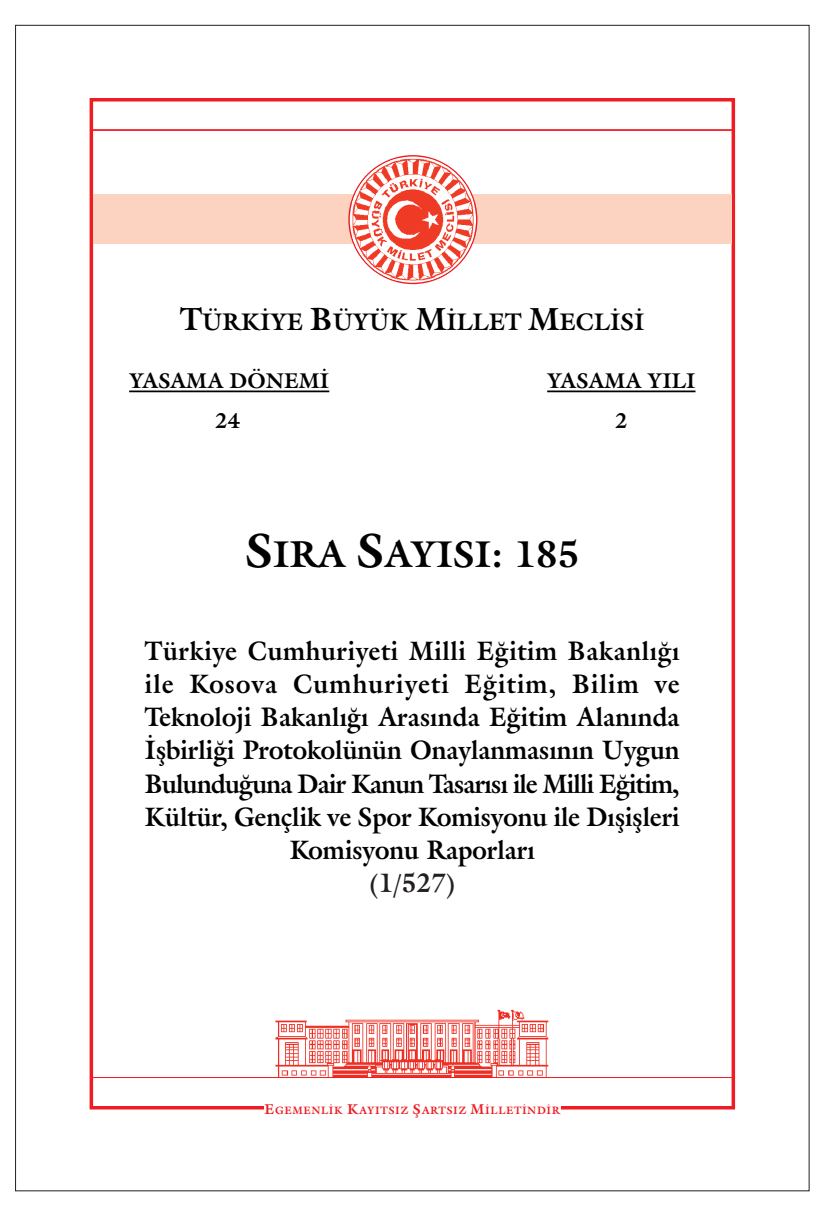
<style>
.page{position:relative;width:822px;height:1222px;background:#fff}
.page>*{position:absolute;margin:0;border:0;box-sizing:border-box;transform-origin:0 0}
.t1{font:700 36.75px "Galliard IT Cby BT";color:#000}
.t2{font:700 26.25px/33.2px "Galliard IT Cby BT";color:#000;text-align:center;scale:.95 1}
.t3{font:700 23.62px "Galliard IT Cby BT";letter-spacing:-.005em;color:#000}
.t4{font:700 21px "Galliard IT Cby BT";color:#000}
.t5{font:700 10.5px "Galliard IT Cby BT";letter-spacing:.055em;color:#ee1d23}
.s1{font-size:31.5px}
.s2{font-size:47.25px}
.s3{color:#231f20}
.s4{font-size:14px}
</style>
<div class="page">
<div style="left:90px;top:98px;width:644px;height:1011px;border:4px solid #ee1d23"></div>
<hr style="left:129px;top:390px;width:200px;height:2px;background:#000">
<hr style="left:547px;top:390px;width:148px;height:2px;background:#000">
<div style="left:276px;top:1008px;width:272px;height:75px;background:linear-gradient(to right,#fefbfc,#fefcfc)"></div>
<img style="left:276px;top:1009px;width:272px;height:67px">
<hr style="left:91px;top:1076px;width:642px;height:1px;background:#ee1d23">
<hr style="left:92px;top:129px;width:640px;height:2px;background:#ee1d23">
<div style="left:93px;top:194px;width:638px;height:50px;background:#fcd2c0"></div>
<svg style="left:348px;top:155px;width:129px;height:129px"></svg>
<img style="left:352px;top:159px;width:121px;height:121px">
<div style="left:264px;top:1102px;width:296px;height:16px;background:#fff"></div>
<p class="t3" style="left:180px;top:308px;width:465px"><span class="s1">T</span>ÜRKÝYE <span class="s1">B</span>ÜYÜK <span class="s1">M</span>ÝLLET <span class="s1">M</span>ECLÝSÝ</p>
<p class="t4" style="left:129px;top:369px;width:201px">YASAMA DÖNEMİ</p>
<p class="t4" style="left:547px;top:369px;width:150px">YASAMA YILI</p>
<p class="t4" style="left:215px;top:409px;width:26px">24</p>
<p class="t4" style="left:614px;top:409px;width:14px">2</p>
<p class="t1" style="left:245px;top:532px;width:336px"><span class="s2">S</span>IRA <span class="s2">S</span>AYISI: 185</p>
<p class="t2" style="left:145px;top:634px;width:564px">Türkiye Cumhuriyeti Milli Eğitim Bakanlığı ile Kosova Cumhuriyeti Eğitim, Bilim ve Teknoloji Bakanlığı Arasında Eğitim Alanında İşbirliği Protokolünün Onaylanmasının Uygun Bulunduğuna Dair Kanun Tasarısı ile Milli Eğitim, Kültür, Gençlik ve Spor Komisyonu ile Dışişleri Komisyonu Raporları<br><span class="s3">(1/527)</span></p>
<p class="t5" style="left:264px;top:1103px;width:297px"><span class="s4">E</span>GEMENLİK <span class="s4">K</span>AYITSIZ <span class="s4">Ş</span>ARTSIZ <span class="s4">M</span>İLLETİNDİR</p>
</div>
